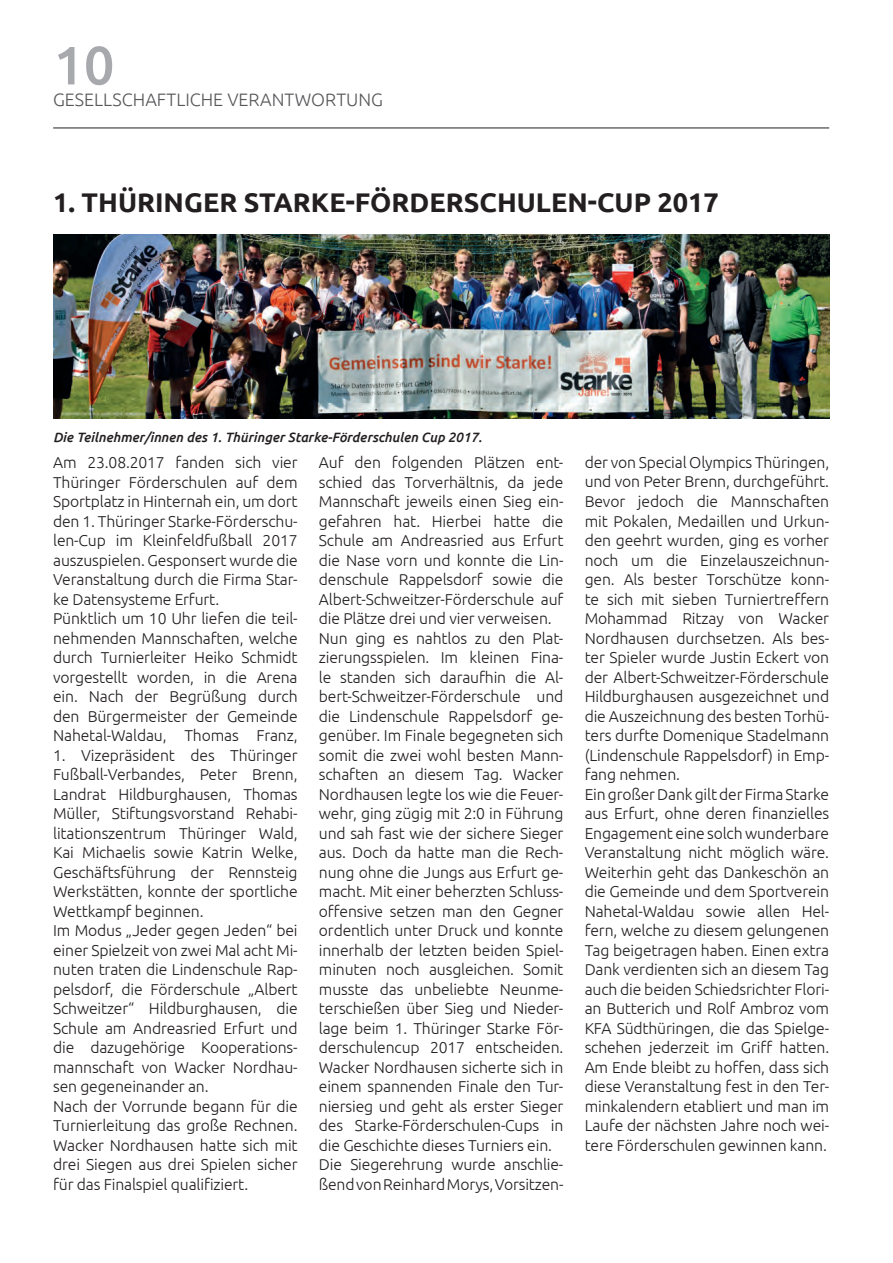
<style>
.page{position:relative;width:893px;height:1263px;background:#fff}
.page>*{position:absolute;margin:0;border:0;box-sizing:border-box;transform-origin:0 0}
.t1{font:500 54px "Ubuntu";color:#a8a9ad}
.t2{font:700 27px "Ubuntu";color:#231f20}
.t3{font:300 18px "Ubuntu";color:#57585a}
.t4{font:300 15.75px/19.5px "Ubuntu";letter-spacing:-.01em;color:#231f20}
.t5{font:italic 500 13.5px "Ubuntu";color:#231f20}
</style>
<div class="page">
<hr style="left:53px;top:128px;width:776px;height:1px;background:#231f20">
<img style="left:53px;top:234px;width:776px;height:185px">
<h1 class="t1" style="left:53px;top:31px;width:63px">10</h1>
<p class="t3" style="left:53px;top:89px;width:331px">GESELLSCHAFTLICHE VERANTWORTUNG</p>
<h2 class="t2" style="left:53px;top:186px;width:667px">1. THÜRINGER STARKE-FÖRDERSCHULEN-CUP 2017</h2>
<p class="t5" style="left:53px;top:429px;width:430px">Die Teilnehmer/innen des 1. Thüringer Starke-Förderschulen Cup 2017.</p>
<p class="t4" style="left:53px;top:452px;width:246px">Am 23.08.2017 fanden sich vier Thüringer Förderschulen auf dem Sportplatz in Hinternah ein, um dort den 1. Thüringer Starke-Förderschu&shy;len-Cup im Kleinfeldfußball 2017 auszuspielen. Gesponsert wurde die Veranstaltung durch die Firma Star&shy;ke Datensysteme Erfurt.<br>Pünktlich um 10 Uhr liefen die teil&shy;nehmenden Mannschaften, welche durch Turnierleiter Heiko Schmidt vorgestellt worden, in die Arena ein. Nach der Begrüßung durch den Bürgermeister der Gemeinde Nahetal-Waldau, Thomas Franz,</p>
<p class="t4" style="left:53px;top:745px;width:246px">1. Vizepräsident des Thüringer Fußball-Verbandes, Peter Brenn, Landrat Hildburghausen, Thomas Müller, Stiftungsvorstand Rehabi&shy;litationszentrum Thüringer Wald, Kai Michaelis sowie Katrin Welke, Geschäftsführung der Rennsteig Werkstätten, konnte der sportliche Wettkampf beginnen.<br>Im Modus „Jeder gegen Jeden“ bei einer Spielzeit von zwei Mal acht Mi&shy;nuten traten die Lindenschule Rap&shy;pelsdorf, die Förderschule „Albert Schweitzer“ Hildburghausen, die Schule am Andreasried Erfurt und die dazugehörige Kooperations&shy;mannschaft von Wacker Nordhau&shy;sen gegeneinander an.<br>Nach der Vorrunde begann für die Turnierleitung das große Rechnen.<br>Wacker Nordhausen hatte sich mit drei Siegen aus drei Spielen sicher für das Finalspiel qualifiziert.</p>
<p class="t4" style="left:319px;top:452px;width:246px">Auf den folgenden Plätzen ent&shy;schied das Torverhältnis, da jede Mannschaft jeweils einen Sieg ein&shy;gefahren hat. Hierbei hatte die Schule am Andreasried aus Erfurt die Nase vorn und konnte die Lin&shy;denschule Rappelsdorf sowie die Albert-Schweitzer-Förderschule auf die Plätze drei und vier verweisen.<br>Nun ging es nahtlos zu den Plat&shy;zierungsspielen. Im kleinen Fina&shy;le standen sich daraufhin die Al&shy;bert-Schweitzer-Förderschule und die Lindenschule Rappelsdorf ge&shy;genüber. Im Finale begegneten sich somit die zwei wohl besten Mann&shy;schaften an diesem Tag. Wacker Nordhausen legte los wie die Feuer&shy;wehr, ging zügig mit 2:0 in Führung und sah fast wie der sichere Sieger aus. Doch da hatte man die Rech&shy;nung ohne die Jungs aus Erfurt ge&shy;macht. Mit einer beherzten Schluss&shy;offensive setzen man den Gegner ordentlich unter Druck und konnte innerhalb der letzten beiden Spiel&shy;minuten noch ausgleichen. Somit musste das unbeliebte Neunme&shy;terschießen über Sieg und Nieder&shy;lage beim 1. Thüringer Starke För&shy;derschulencup 2017 entscheiden.<br>Wacker Nordhausen sicherte sich in einem spannenden Finale den Tur&shy;niersieg und geht als erster Sieger des Starke-Förderschulen-Cups in die Geschichte dieses Turniers ein.<br>Die Siegerehrung wurde anschlie&shy;ßend von Reinhard Morys, Vorsitzen-</p>
<p class="t4" style="left:585px;top:452px;width:246px">der von Special Olympics Thüringen, und von Peter Brenn, durchgeführt.<br>Bevor jedoch die Mannschaften mit Pokalen, Medaillen und Urkun&shy;den geehrt wurden, ging es vorher noch um die Einzelauszeichnun&shy;gen. Als bester Torschütze konn&shy;te sich mit sieben Turniertreffern Mohammad Ritzay von Wacker Nordhausen durchsetzen. Als bes&shy;ter Spieler wurde Justin Eckert von der Albert-Schweitzer-Förderschule Hildburghausen ausgezeichnet und die Auszeichnung des besten Torhü&shy;ters durfte Domenique Stadelmann (Lindenschule Rappelsdorf) in Emp&shy;fang nehmen.<br>Ein großer Dank gilt der Firma Starke aus Erfurt, ohne deren finanzielles Engagement eine solch wunderbare Veranstaltung nicht möglich wäre.<br>Weiterhin geht das Dankeschön an die Gemeinde und dem Sportverein Nahetal-Waldau sowie allen Hel&shy;fern, welche zu diesem gelungenen Tag beigetragen haben. Einen extra Dank verdienten sich an diesem Tag auch die beiden Schiedsrichter Flori&shy;an Butterich und Rolf Ambroz vom KFA Südthüringen, die das Spielge&shy;schehen jederzeit im Griff hatten.<br>Am Ende bleibt zu hoffen, dass sich diese Veranstaltung fest in den Ter&shy;minkalendern etabliert und man im Laufe der nächsten Jahre noch wei&shy;tere Förderschulen gewinnen kann.</p>
</div>
